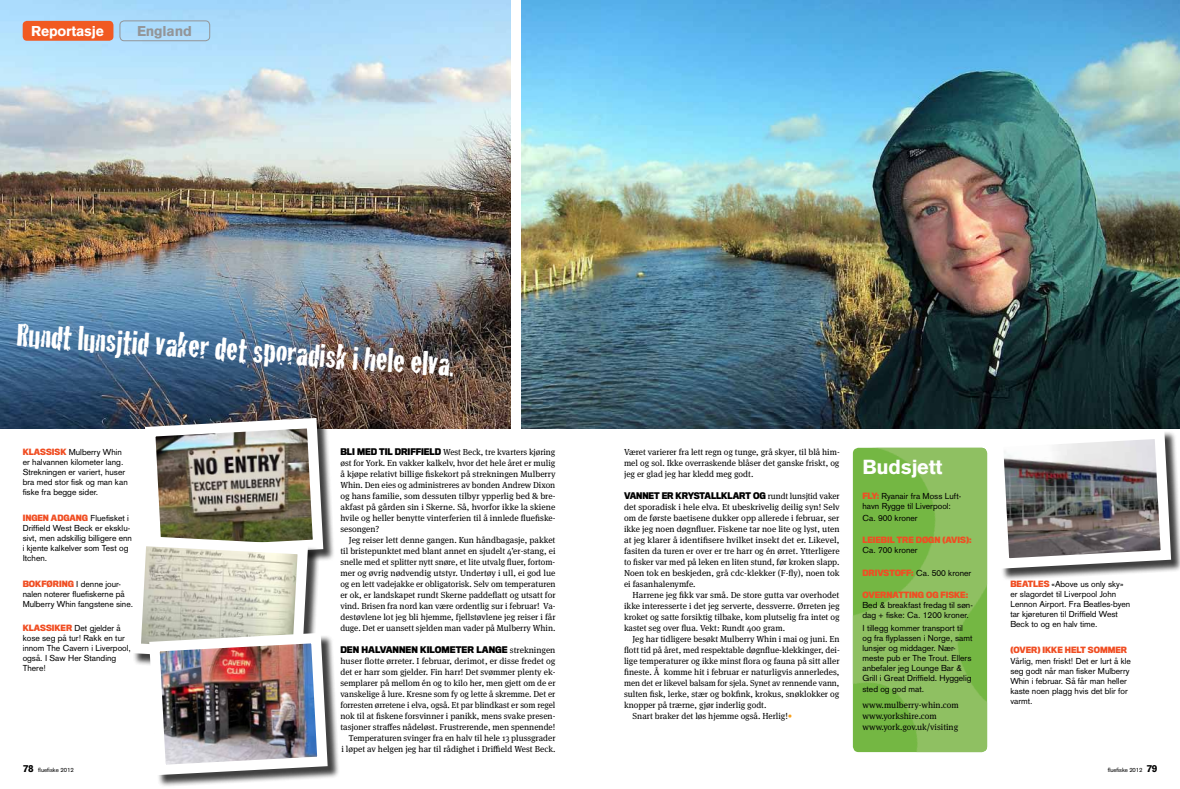
<style>
.page{position:relative;width:1180px;height:789px;background:#fff}
.page>*{position:absolute;margin:0;border:0;box-sizing:border-box;transform-origin:0 0}
.t1{font:34px "Cracked";color:#fff}
.t2{font:900 20px "Akzidenz Grotesk";letter-spacing:-.015em;color:#fff}
.t3{font:900 14px "Akzidenz Grotesk";letter-spacing:-.015em;color:#fff}
.t4{font:900 14px "Akzidenz Grotesk";letter-spacing:-.015em;color:#939598}
.t5{font:8.8px/11px "Meta Serif OT";color:#000;text-align:justify}
.t6{font:8.5px/10px "Akzidenz Grotesk";color:#000}
.t7{font:700 8.5px "Titling Gothic FB Narrow";letter-spacing:-.005em;color:#000}
.t8{font:700 8px "Titling Gothic FB Narrow";color:#f04e23}
.t9{font:6px "Akzidenz Grotesk";letter-spacing:-.01em;color:#000}
.s1{font-family:"Akzidenz Grotesk";font-weight:400;font-size:8.5px;color:#000}
.s2{font-family:"Titling Gothic FB Narrow";font-weight:700;font-size:8.5px}
.s3{color:#f9a01b}
.s4{font-family:"Titling Gothic FB Narrow";font-weight:700;font-size:8px;color:#f04e23}
.s5{font-weight:900;font-size:10px}
</style>
<div class="page">
<img style="left:0;top:0;width:510px;height:428px">
<div style="left:994px;top:430px;width:185px;height:150px;background:#000;opacity:.75"></div>
<svg style="left:987px;top:428px;width:189px;height:145px"></svg>
<div style="left:151px;top:634px;width:189px;height:153px;background:#000;opacity:.75"></div>
<img style="left:125px;top:412px;width:208px;height:367px">
<div style="left:23px;top:21px;width:90px;height:20px;background:#f15a22;border-radius:4px"></div>
<div style="left:119px;top:20px;width:91px;height:21px;border:1px solid #939598;border-radius:4px"></div>
<img style="left:522px;top:0;width:657px;height:428px">
<img style="left:852px;top:447px;width:134px;height:304px">
<h3 class="t3" style="left:31px;top:22px;width:74px">Reportasje</h3>
<h3 class="t4" style="left:137px;top:22px;width:56px">England</h3>
<h1 class="t1" style="left:19px;top:307px;width:439px;rotate:4deg">Rundt lunsjtid vaker det sporadisk i hele elva.</h1>
<p class="t8" style="left:23px;top:446px;width:13px">KLASSISK</p>
<p class="t6" style="left:23px;top:446px;width:106px;text-indent:46px">Mulberry Whin er halvannen kilometer lang.<br>Strekningen er variert, huser bra med stor fisk og man kan fiske fra begge sider.</p>
<p class="t8" style="left:23px;top:512px;width:108px">INGEN ADGANG <span class="s1">Fluefisket i</span></p>
<p class="t6" style="left:23px;top:522px;width:111px">Driffield West Beck er eksklu&shy;sivt, men adskillig billigere enn i kjente kalkelver som Test og<br>Itchen.</p>
<p class="t8" style="left:23px;top:578px;width:7px">BOKF</p>
<p class="t8" style="left:47px;top:578px;width:13px">ØRING</p>
<p class="t6" style="left:23px;top:578px;width:112px;text-indent:54px">I denne jour&shy;nalen noterer fluefiskerne på<br>Mulberry Whin fangstene sine.</p>
<p class="t8" style="left:23px;top:622px;width:18px">KLASSIKER</p>
<p class="t6" style="left:23px;top:622px;width:110px;text-indent:52px">Det gjelder å kose seg på tur! Rakk en tur innom The Cavern i Liverpool, også. I Saw Her Standing<br>There!</p>
<p class="t5" style="left:340px;top:446px;width:217px;text-indent:89px"><span class="s2">LD</span> West Beck, tre kvarters kjøring øst for York. En vakker kalkelv, hvor det hele året er mulig å kjøpe relativt billige fiskekort på strekningen Mulberry Whin. Den eies og administreres av bonden Andrew Dixon og hans familie, som dessuten tilbyr ypperlig bed &amp; bre&shy;akfast på gården sin i Skerne. Så, hvorfor ikke la skiene hvile og heller benytte vinterferien til å innlede fluefiske&shy;sesongen?</p>
<p class="t5" style="left:340px;top:534px;width:217px;text-indent:9px">Jeg reiser lett denne gangen. Kun håndbagasje, pakket til bristepunktet med blant annet en sjudelt 4’er-stang, ei snelle med et splitter nytt snøre, et lite utvalg fluer, fortom&shy;mer og øvrig nødvendig utstyr. Undertøy i ull, ei god lue og en lett vadejakke er obligatorisk. Selv om temperaturen er ok, er landskapet rundt Skerne paddeflatt og utsatt for vind. Brisen fra nord kan være ordentlig sur i februar! Va&shy;destøvlene lot jeg bli hjemme, fjellstøvlene jeg reiser i får duge. Det er uansett sjelden man vader på Mulberry Whin.</p>
<p class="t7" style="left:340px;top:644px;width:47px">DEN HALVANNEN</p>
<p class="t7" style="left:420px;top:644px;width:23px">KI LOMETER</p>
<p class="t7" style="left:476px;top:644px;width:13px">LANGE</p>
<p class="t7" style="left:340px;top:446px;width:25px">BLI MED</p>
<p class="t7" style="left:379px;top:446px;width:28px">TIL DRIFFIE</p>
<p class="t5" style="left:340px;top:644px;width:217px;text-align:right">strekningen<br>huser flotte ørreter. I februar, derimot, er disse fredet og det er harr som gjelder. Fin harr! Det svømmer plenty ek&shy;semplarer på mellom én og to kilo her, men gjett om de er vanskelige å lure. Kresne som fy og lette å skremme. Det er forresten ørretene i elva, også. Et par blindkast er som regel nok til at fiskene forsvinner i panikk, mens svake presen&shy;tasjoner straffes nådeløst. Frustrerende, men spennende!<br>Temperaturen svinger fra en halv til hele 13 plussgrader<br>i løpet av helgen jeg har til rådighet i Driffield West Beck.</p>
<p class="t5" style="left:624px;top:446px;width:217px">Været varierer fra lett regn og tunge, grå skyer, til blå him&shy;mel og sol. Ikke overraskende blåser det ganske friskt, og jeg er glad jeg har kledd meg godt.</p>
<p class="t7" style="left:624px;top:490px;width:13px">VANNET</p>
<p class="t7" style="left:661px;top:490px;width:21px">ER KRYSTA</p>
<p class="t7" style="left:711px;top:490px;width:29px">LLKLART</p>
<p class="t5" style="left:624px;top:490px;width:217px;text-indent:129px"><span class="s2">OG</span> rundt lunsjtid vaker det sporadisk i hele elva. Et ubeskrivelig deilig syn! Selv om de første baetisene dukker opp allerede i februar, ser ikke jeg noen døgnfluer. Fiskene tar noe lite og lyst, uten at jeg klarer å identifisere hvilket insekt det er. Likevel, fasiten da turen er over er tre harr og én ørret. Ytterligere to fisker var med på leken en liten stund, før kroken slapp.<br>Noen tok en beskjeden, grå cdc-klekker (F-fly), noen tok ei fasanhalenymfe.</p>
<p class="t5" style="left:624px;top:589px;width:217px;text-indent:9px">Harrene jeg fikk var små. De store gutta var overhodet ikke interesserte i det jeg serverte, dessverre. Ørreten jeg kroket og satte forsiktig tilbake, kom plutselig fra intet og kastet seg over flua. Vekt: Rundt 400 gram.</p>
<p class="t5" style="left:632px;top:633px;width:208px">Jeg har tidligere besøkt Mulberry Whin i mai og juni. En</p>
<p class="t5" style="left:624px;top:644px;width:217px">flott tid på året, med respektable døgnflue-klekkinger, dei-</p>
<p class="t5" style="left:624px;top:655px;width:217px">lige temperaturer og ikke minst flora og fauna på sitt aller</p>
<p class="t5" style="left:624px;top:666px;width:217px">fineste. Å komme hit i februar er naturligvis annerledes,</p>
<p class="t5" style="left:624px;top:677px;width:217px">men det er likevel balsam for sjela. Synet av rennende vann,</p>
<p class="t5" style="left:624px;top:688px;width:217px">sulten fisk, lerke, stær og bokfink, krokus, snøklokker og</p>
<p class="t5" style="left:624px;top:699px;width:144px">knopper på trærne, gjør inderlig godt.</p>
<p class="t5" style="left:632px;top:710px;width:161px">Snart braker det løs hjemme også. Herlig!<span class="s3">•</span></p>
<h2 class="t2" style="left:862px;top:455px;width:82px">Budsjett</h2>
<p class="t6" style="left:862px;top:490px;width:100px"><span class="s4">FLY:</span> Ryanair fra Moss Luft&shy;havn Rygge til Liverpool:</p>
<p class="t6" style="left:862px;top:512px;width:57px">Ca. 900 kroner</p>
<p class="t8" style="left:862px;top:534px;width:6px">LEIEBI</p>
<p class="t8" style="left:889px;top:534px;width:14px">L TRE</p>
<p class="t8" style="left:915px;top:534px;width:57px">DØGN (AVIS):</p>
<p class="t6" style="left:862px;top:544px;width:57px">Ca. 700 kroner</p>
<p class="t8" style="left:862px;top:567px;width:13px">DRIVSTOFF</p>
<p class="t6" style="left:911px;top:567px;width:62px"><span class="s4">:</span> Ca. 500 kroner</p>
<p class="t8" style="left:862px;top:589px;width:13px">OVERNATTING</p>
<p class="t8" style="left:925px;top:589px;width:26px">OG FISKE</p>
<p class="t8" style="left:965px;top:589px;width:4px">:</p>
<p class="t6" style="left:862px;top:599px;width:112px">Bed &amp; breakfast fredag til søn&shy;dag + fiske: Ca. 1200 kroner.</p>
<p class="t6" style="left:862px;top:622px;width:111px">I tillegg kommer transport til og fra flyplassen i Norge, samt lunsjer og middager. Nær&shy;meste pub er The Trout. Ellers anbefaler jeg Lounge Bar &amp;<br>Grill i Great Driffield. Hyggelig</p>
<p class="t6" style="left:862px;top:683px;width:63px">sted og god mat.</p>
<p class="t5" style="left:862px;top:699px;width:98px;text-align:left">www.mulberry-whin.com www.yorkshire.com www.york.gov.uk/visiting</p>
<p class="t6" style="left:1010px;top:578px;width:121px;text-indent:23px"><span class="s4">LES</span> «Above us only sky» er slagordet til Liverpool John<br>Lennon Airport. Fra Beatles-byen tar kjøreturen til Driffield West<br>Beck to og en halv time.</p>
<p class="t8" style="left:1010px;top:644px;width:17px">(OVER</p>
<p class="t8" style="left:1037px;top:644px;width:91px">) IKKE HELT SOMMER</p>
<p class="t6" style="left:1010px;top:655px;width:122px">Vårlig, men friskt! Det er lurt å kle seg godt når man fisker Mulberry<br>Whin i februar. Så får man heller kaste noen plagg hvis det blir for varmt.</p>
<p class="t8" style="left:1010px;top:578px;width:13px">BEAT</p>
<p class="t9" style="left:23px;top:766px;width:53px"><span class="s5">78</span> fluefiske 2012</p>
<p class="t9" style="left:1107px;top:766px;width:51px">fluefiske 2012 <span class="s5">79</span></p>
</div>
